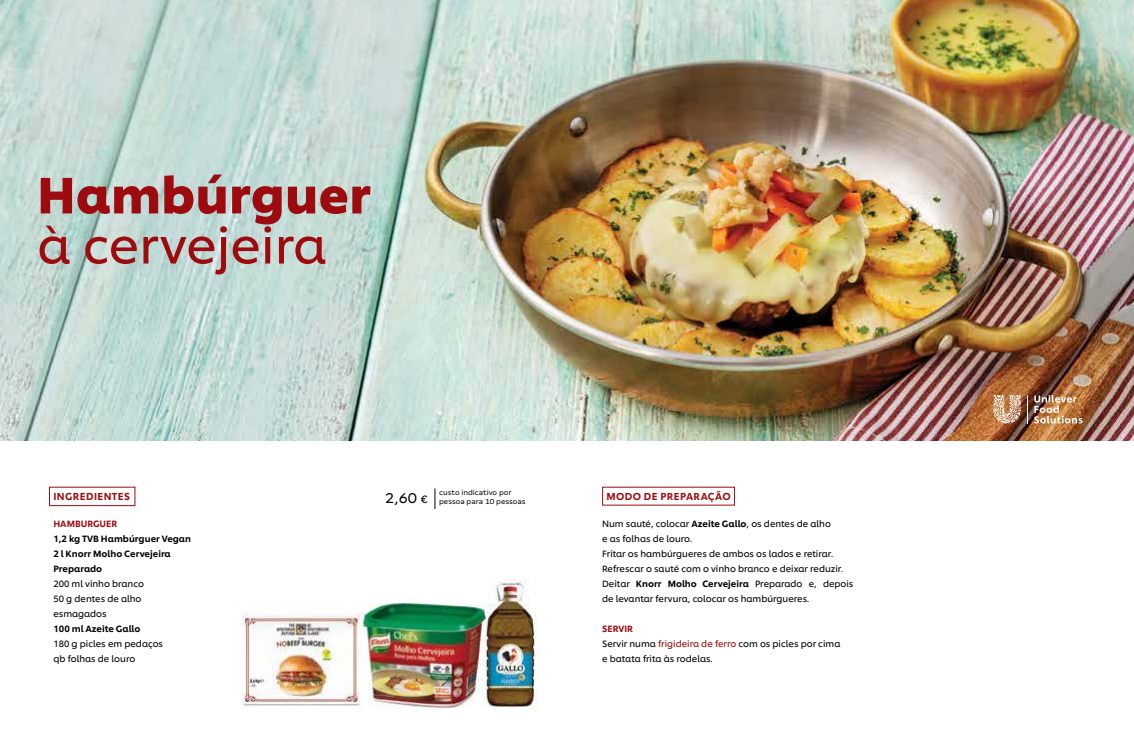
<style>
.page{position:relative;width:1134px;height:738px;background:#fff}
.page>*{position:absolute;margin:0;border:0;box-sizing:border-box;transform-origin:0 0}
.t1{font:50px "Unilever Shilling";color:#9e0b0f}
.t2{font:700 50px "Unilever Shilling";color:#9e0b0f}
.t3{font:16px "Margem";color:#000}
.t4{font:500 10px "Unilever Shilling";letter-spacing:.04em;color:#9e0b0f}
.t5{font:9px/15px "Unilever Shilling";color:#000}
.t6{font:500 9px/15px "Unilever Shilling";color:#000}
.t7{font:500 9px "Unilever Shilling";color:#9e0b0f}
.t8{font:8px/9px "Margem";color:#000}
.s1{font-size:12px}
.s2{font-weight:500}
.s3{font-weight:500;color:#9e0b0f}
.s4{color:#9e0b0f}
</style>
<div class="page">
<img style="left:0;top:0;width:1134px;height:439px">
<svg style="left:993px;top:394px;width:28px;height:29px"></svg>
<svg style="left:1027px;top:394px;width:1px;height:29px"></svg>
<svg style="left:1034px;top:394px;width:48px;height:29px"></svg>
<svg style="left:434px;top:488px;width:1px;height:20px"></svg>
<img style="left:240px;top:580px;width:297px;height:128px">
<h1 class="t2" style="left:37px;top:156px;width:335px">Hambúrguer</h1>
<h1 class="t1" style="left:37px;top:208px;width:291px">à cervejeira</h1>
<p class="t4" style="left:53px;top:488px;width:78px">INGREDIENTES</p>
<p class="t7" style="left:53px;top:516px;width:65px">HAMBURGUER</p>
<p class="t6" style="left:53px;top:530px;width:139px">1,2 kg TVB Hambúrguer Vegan<br>2 l Knorr Molho Cervejeira<br>Preparado</p>
<p class="t5" style="left:53px;top:575px;width:92px">200 ml vinho branco<br>50 g dentes de alho esmagados</p>
<p class="t6" style="left:53px;top:620px;width:89px">100 ml Azeite Gallo</p>
<p class="t5" style="left:53px;top:635px;width:111px">180 g picles em pedaços qb folhas de louro</p>
<p class="t8" style="left:439px;top:487px;width:88px">custo indicativo por pessoa para 10 pessoas</p>
<h2 class="t3" style="left:385px;top:488px;width:44px">2,60 <span class="s1">€</span></h2>
<p class="t4" style="left:606px;top:488px;width:126px">MODO DE PREPARAÇÃO</p>
<p class="t5" style="left:602px;top:515px;width:253px">Num sauté, colocar <span class="s2">Azeite Gallo</span>, os dentes de alho<br>e as folhas de louro.<br>Fritar os hambúrgueres de ambos os lados e retirar.<br>Refrescar o sauté com o vinho branco e deixar reduzir.<br>Deitar <span class="s2">Knorr Molho Cervejeira</span> Preparado e, depois de levantar fervura, colocar os hambúrgueres.</p>
<p class="t5" style="left:602px;top:620px;width:240px"><span class="s3">SERVIR<br></span>Servir numa <span class="s4">frigideira de ferro</span> com os picles por cima e batata frita às rodelas.</p>
</div>
